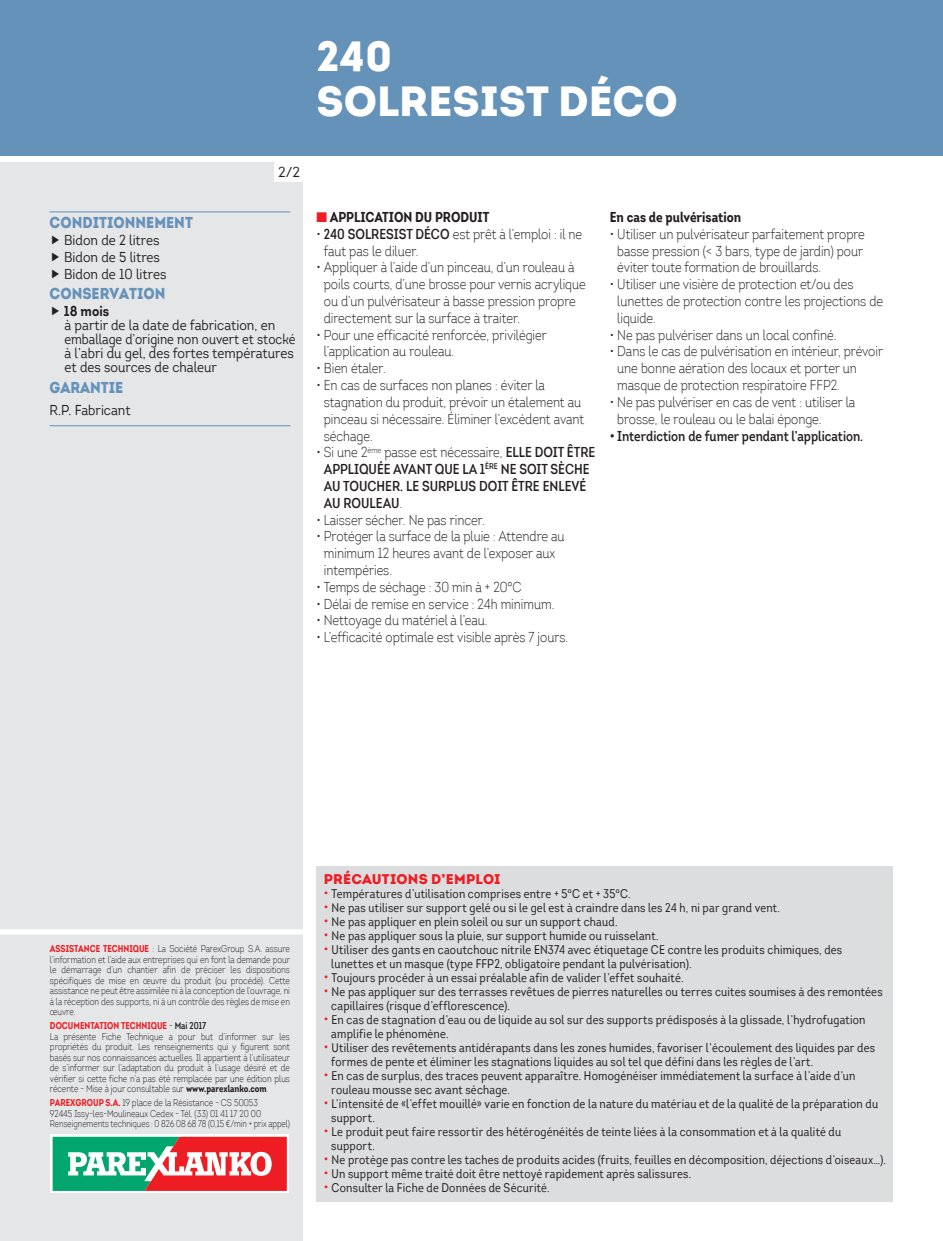
<style>
.page{position:relative;width:943px;height:1241px;background:#fff}
.page>*{position:absolute;margin:0;border:0;box-sizing:border-box;transform-origin:0 0}
.NOM_PRODUIT_P_2{font:900 42px "Intro";color:#fff}
.TITRE_CARACT__COL_GA{font:900 15.75px "Intro";color:#6592b9;scale:.9 1}
.t1{font:300 14px/16.8px "Intro Cond";color:#231f20}
.TEXTE_CARACT__COL_GA{font:14px/14px "Intro";color:#231f20;scale:.9 1}
.t2{font:600 14px/16.8px "Intro Cond";color:#231f20}
.SOUS_SOUS_TITRE{font:700 14px "Intro Cond";color:#231f20}
.TITRE_PRECAUTIONS_D{font:900 14px "Intro";letter-spacing:.015em;color:#ee1d23}
.TITRE_CARACT__COL_GA-2{font:14px "Intro";color:#231f20;scale:.9 1}
.t3{font:700 14px "Intro";color:#231f20;scale:.9 1}
.TEXTE_CARACT__COL_GA-2{font:14px "Intro";color:#231f20}
.t4{font:12.25px/14px "Intro Cond";letter-spacing:.02em;color:#231f20}
.Pavé_administratif_c{font:300 9.62px/10.5px "Intro Cond";color:#231f20;text-align:justify;scale:.96 1}
.Pavé_administratif_c-2{font:300 9.62px "Intro Cond";color:#231f20;scale:.93 1}
.Pavé_administratif_c-3{font:700 9.62px "Intro Cond";color:#ee1d23;scale:.96 1}
.s1{color:#ee1d23}
.s2{font-weight:600}
.s3{font-weight:300}
.s4{font-weight:700;color:#ee1d23}
.s5{font-weight:300;color:#231f20}
.s6{font-weight:600;color:#231f20}
.s7{font-weight:700}
.s8{font-size:14px;color:#ee1d23}
</style>
<div class="page">
<div style="left:0;top:163px;width:303px;height:1077px;background:#e5e6e8"></div>
<div style="left:0;top:0;width:943px;height:156px;background:#6592b9"></div>
<div style="left:0;top:929px;width:303px;height:5px;background:#fff"></div>
<svg style="left:50px;top:1134px;width:239px;height:58px"></svg>
<svg style="left:53px;top:1136px;width:234px;height:54px;background:#a08776"></svg>
<div style="left:275px;top:162px;width:29px;height:20px;background:#fff"></div>
<div style="left:316px;top:866px;width:577px;height:335px;background:#dcdddf"></div>
<hr style="left:50px;top:211px;width:240px;height:1px;background:#6592b9">
<hr style="left:50px;top:425px;width:240px;height:1px;background:#6592b9">
<p class="NOM_PRODUIT_P_2" style="left:316px;top:28px;width:77px">240</p>
<p class="NOM_PRODUIT_P_2" style="left:316px;top:74px;width:363px">SOLRESIST DÉCO</p>
<p class="TEXTE_CARACT__COL_GA-2" style="left:278px;top:164px;width:23px">2/2</p>
<p class="TITRE_CARACT__COL_GA" style="left:50px;top:212px;width:161px">CONDITIONNEMENT</p>
<p class="TEXTE_CARACT__COL_GA" style="left:64px;top:233px;width:108px">Bidon de 2 litres</p>
<p class="TEXTE_CARACT__COL_GA" style="left:64px;top:250px;width:108px">Bidon de 5 litres</p>
<p class="TEXTE_CARACT__COL_GA" style="left:64px;top:266px;width:115px">Bidon de 10 litres</p>
<p class="TITRE_CARACT__COL_GA" style="left:50px;top:283px;width:130px">CONSERVATION</p>
<p class="t3" style="left:64px;top:302px;width:52px">18 mois</p>
<p class="TEXTE_CARACT__COL_GA" style="left:64px;top:318px;width:258px">à partir de la date de fabrication, en emballage d’origine non ouvert et stocké à l’abri du gel, des fortes températures et des sources de chaleur</p>
<p class="TITRE_CARACT__COL_GA" style="left:50px;top:377px;width:83px">GARANTIE</p>
<p class="TITRE_CARACT__COL_GA-2" style="left:50px;top:401px;width:92px">R.P. Fabricant</p>
<p class="SOUS_SOUS_TITRE" style="left:316px;top:208px;width:174px"><span class="s1">■</span> APPLICATION DU PRODUIT</p>
<p class="t1" style="left:324px;top:225px;width:260px;text-indent:-7px">• <span class="s2">240 SOLRESIST DÉCO</span> est prêt à l’emploi : il ne faut pas le diluer.</p>
<p class="t1" style="left:324px;top:259px;width:263px;text-indent:-7px">• Appliquer à l’aide d’un pinceau, d’un rouleau à poils courts, d’une brosse pour vernis acrylique ou d’un pulvérisateur à basse pression propre directement sur la surface à traiter.</p>
<p class="t1" style="left:324px;top:326px;width:224px;text-indent:-7px">• Pour une efficacité renforcée, privilégier l’application au rouleau.</p>
<p class="t1" style="left:316px;top:360px;width:71px">• Bien étaler.</p>
<p class="t1" style="left:324px;top:376px;width:262px;text-indent:-7px">• En cas de surfaces non planes : éviter la stagnation du produit, prévoir un étalement au pinceau si nécessaire. Éliminer l’excédent avant séchage.</p>
<p class="t2" style="left:324px;top:444px;width:273px;text-indent:-7px"><span class="s3">• Si une 2</span><sup>ème</sup> <span class="s3">passe est nécessaire,</span> ELLE DOIT ÊTRE APPLIQUÉE AVANT QUE LA 1<sup>ÈRE</sup> NE SOIT SÈCHE AU TOUCHER. LE SURPLUS DOIT ÊTRE ENLEVÉ AU ROULEAU<span class="s3">.</span></p>
<p class="t1" style="left:316px;top:511px;width:170px">• Laisser sécher. Ne pas rincer.</p>
<p class="t1" style="left:324px;top:528px;width:242px;text-indent:-7px">• Protéger la surface de la pluie : Attendre au minimum 12 heures avant de l’exposer aux intempéries.</p>
<p class="t1" style="left:316px;top:578px;width:207px">• Temps de séchage : 30 min à + 20°C</p>
<p class="t1" style="left:316px;top:595px;width:239px">• Délai de remise en service : 24h minimum.</p>
<p class="t1" style="left:316px;top:612px;width:173px">• Nettoyage du matériel à l’eau.</p>
<p class="t1" style="left:316px;top:628px;width:253px">• L’efficacité optimale est visible après 7 jours.</p>
<p class="SOUS_SOUS_TITRE" style="left:610px;top:208px;width:133px">En cas de pulvérisation</p>
<p class="t1" style="left:617px;top:225px;width:249px;text-indent:-7px">• Utiliser un pulvérisateur parfaitement propre basse pression (&lt; 3 bars, type de jardin) pour éviter toute formation de brouillards.</p>
<p class="t1" style="left:617px;top:276px;width:267px;text-indent:-7px">• Utiliser une visière de protection et/ou des lunettes de protection contre les projections de liquide.</p>
<p class="t1" style="left:610px;top:326px;width:228px">• Ne pas pulvériser dans un local confiné.</p>
<p class="t1" style="left:617px;top:343px;width:267px;text-indent:-7px">• Dans le cas de pulvérisation en intérieur, prévoir une bonne aération des locaux et porter un masque de protection respiratoire FFP2.</p>
<p class="t1" style="left:617px;top:393px;width:239px;text-indent:-7px">• Ne pas pulvériser en cas de vent : utiliser la brosse, le rouleau ou le balai éponge.</p>
<p class="t2" style="left:610px;top:427px;width:255px">• Interdiction de fumer pendant l’application.</p>
<p class="Pavé_administratif_c" style="left:50px;top:943px;width:252px"><span class="s4">ASSISTANCE TECHNIQUE</span> : La Société ParexGroup S.A. assure l’information et l’aide aux entreprises qui en font la demande pour le démarrage d’un chantier afin de préciser les dispositions spécifiques de mise en œuvre du produit (ou procédé). Cette assistance ne peut être assimilée ni à la conception de l’ouvrage, ni à la réception des supports, ni à un contrôle des règles de mise en œuvre.</p>
<p class="Pavé_administratif_c-3" style="left:50px;top:1019px;width:164px">DOCUMENTATION TECHNIQUE <span class="s5">-</span> <span class="s6">Mai 2017</span></p>
<p class="Pavé_administratif_c" style="left:50px;top:1030px;width:252px">La présente Fiche Technique a pour but d’informer sur les propriétés du produit. Les renseignements qui y figurent sont basés sur nos connaissances actuelles. Il appartient à l’utilisateur de s’informer sur l’adaptation du produit à l’usage désiré et de vérifier si cette fiche n’a pas été remplacée par une édition plus récente - Mise à jour consultable sur <span class="s7">www.parexlanko.com</span>.</p>
<p class="Pavé_administratif_c" style="left:50px;top:1097px;width:218px"><span class="s4">PAREXGROUP S.A.</span> 19 place de la Résistance - CS 50053</p>
<p class="Pavé_administratif_c" style="left:50px;top:1107px;width:221px">92445 Issy-les-Moulineaux Cedex - Tél. (33) 01 41 17 20 00</p>
<p class="Pavé_administratif_c-2" style="left:50px;top:1117px;width:259px">Renseignements techniques : 0 826 08 68 78 (0,15 €/min + prix appel)</p>
<p class="TITRE_PRECAUTIONS_D" style="left:324px;top:869px;width:178px">PRÉCAUTIONS D’EMPLOI</p>
<p class="t4" style="left:324px;top:886px;width:308px"><span class="s8">•</span> Températures d’utilisation comprises entre + 5°C et + 35°C.</p>
<p class="t4" style="left:324px;top:900px;width:457px"><span class="s8">•</span> Ne pas utiliser sur support gelé ou si le gel est à craindre dans les 24 h, ni par grand vent.</p>
<p class="t4" style="left:324px;top:914px;width:295px"><span class="s8">•</span> Ne pas appliquer en plein soleil ou sur un support chaud.</p>
<p class="t4" style="left:324px;top:928px;width:336px"><span class="s8">•</span> Ne pas appliquer sous la pluie, sur support humide ou ruisselant.</p>
<p class="t4" style="left:331px;top:942px;width:512px;text-indent:-7px"><span class="s8">•</span> Utiliser des gants en caoutchouc nitrile EN374 avec étiquetage CE contre les produits chimiques, des lunettes et un masque (type FFP2, obligatoire pendant la pulvérisation).</p>
<p class="t4" style="left:324px;top:970px;width:361px"><span class="s8">•</span> Toujours procéder à un essai préalable afin de valider l’effet souhaité.</p>
<p class="t4" style="left:331px;top:984px;width:553px;text-indent:-7px"><span class="s8">•</span> Ne pas appliquer sur des terrasses revêtues de pierres naturelles ou terres cuites soumises à des remontées capillaires (risque d’efflorescence).</p>
<p class="t4" style="left:331px;top:1012px;width:536px;text-indent:-7px"><span class="s8">•</span> En cas de stagnation d’eau ou de liquide au sol sur des supports prédisposés à la glissade, l’hydrofugation amplifie le phénomène.</p>
<p class="t4" style="left:331px;top:1040px;width:545px;text-indent:-7px"><span class="s8">•</span> Utiliser des revêtements antidérapants dans les zones humides, favoriser l’écoulement des liquides par des formes de pente et éliminer les stagnations liquides au sol tel que défini dans les règles de l’art.</p>
<p class="t4" style="left:331px;top:1068px;width:525px;text-indent:-7px"><span class="s8">•</span> En cas de surplus, des traces peuvent apparaître. Homogénéiser immédiatement la surface à l’aide d’un rouleau mousse sec avant séchage.</p>
<p class="t4" style="left:331px;top:1096px;width:548px;text-indent:-7px"><span class="s8">•</span> L’intensité de «l’effet mouillé» varie en fonction de la nature du matériau et de la qualité de la préparation du support.</p>
<p class="t4" style="left:331px;top:1124px;width:511px;text-indent:-7px"><span class="s8">•</span> Le produit peut faire ressortir des hétérogénéités de teinte liées à la consommation et à la qualité du support.</p>
<p class="t4" style="left:324px;top:1152px;width:563px"><span class="s8">•</span> Ne protège pas contre les taches de produits acides (fruits, feuilles en décomposition, déjections d’oiseaux…).</p>
<p class="t4" style="left:324px;top:1166px;width:369px"><span class="s8">•</span> Un support même traité doit être nettoyé rapidement après salissures.</p>
<p class="t4" style="left:324px;top:1180px;width:227px"><span class="s8">•</span> Consulter la Fiche de Données de Sécurité.</p>
</div>
